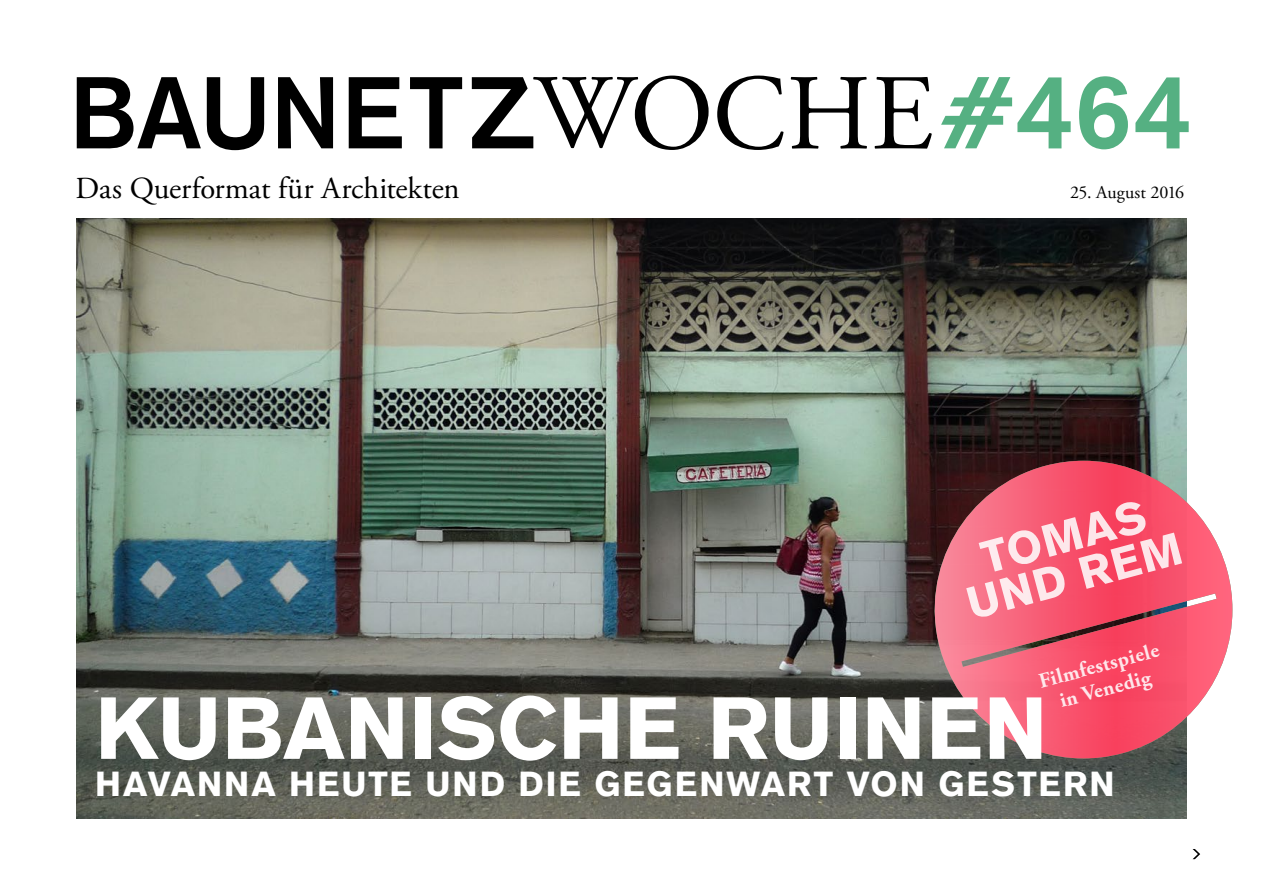
<style>
.page{position:relative;width:1263px;height:893px;background:#fff}
.page>*{position:absolute;margin:0;border:0;box-sizing:border-box;transform-origin:0 0}
.t1{font:500 105.15px "Akzidenz Grotesk BQ";color:#55b082}
.t2{font:700 87px "Akzidenz Grotesk BQ";letter-spacing:.01em;color:#fff}
.t3{font:700 45px/40.5px "Akzidenz Grotesk BQ";color:#fff;text-align:center}
.t4{font:700 34.5px "Akzidenz Grotesk BQ";letter-spacing:.055em;color:#fff}
.t5{font:30.6px "Adobe Garamond Pro";letter-spacing:-.005em;color:#000}
.t6{font:700 21px/24px "Adobe Garamond Pro";color:#fff;text-align:center}
.t7{font:18px "Adobe Garamond Pro";color:#000}
</style>
<div class="page">
<img style="left:77px;top:219px;width:1109px;height:600px">
<svg style="left:933px;top:461px;width:299px;height:297px;background:#de6275"></svg>
<svg style="left:77px;top:76px;width:855px;height:74px"></svg>
<svg style="left:941px;top:77px;width:71px;height:71px"></svg>
<svg style="left:1192px;top:849px;width:8px;height:10px"></svg>
<p class="t5" style="left:75px;top:170px;width:386px">Das Querformat für Architekten</p>
<h1 class="t1" style="left:1016px;top:47px;width:179px">464</h1>
<p class="t7" style="left:1070px;top:181px;width:116px">25. August 2016</p>
<h3 class="t3" style="left:952px;top:546px;width:222px;rotate:-15deg">TOMAS<br>UND REM</h3>
<p class="t6" style="left:1036px;top:670px;width:125px;rotate:-15deg">Filmfestspiele in Venedig</p>
<h2 class="t2" style="left:95px;top:678px;width:953px">KUBANISCHE RUINEN</h2>
<p class="t4" style="left:95px;top:764px;width:1021px">HAVANNA HEUTE UND DIE GEGENWART VON GESTERN</p>
</div>
